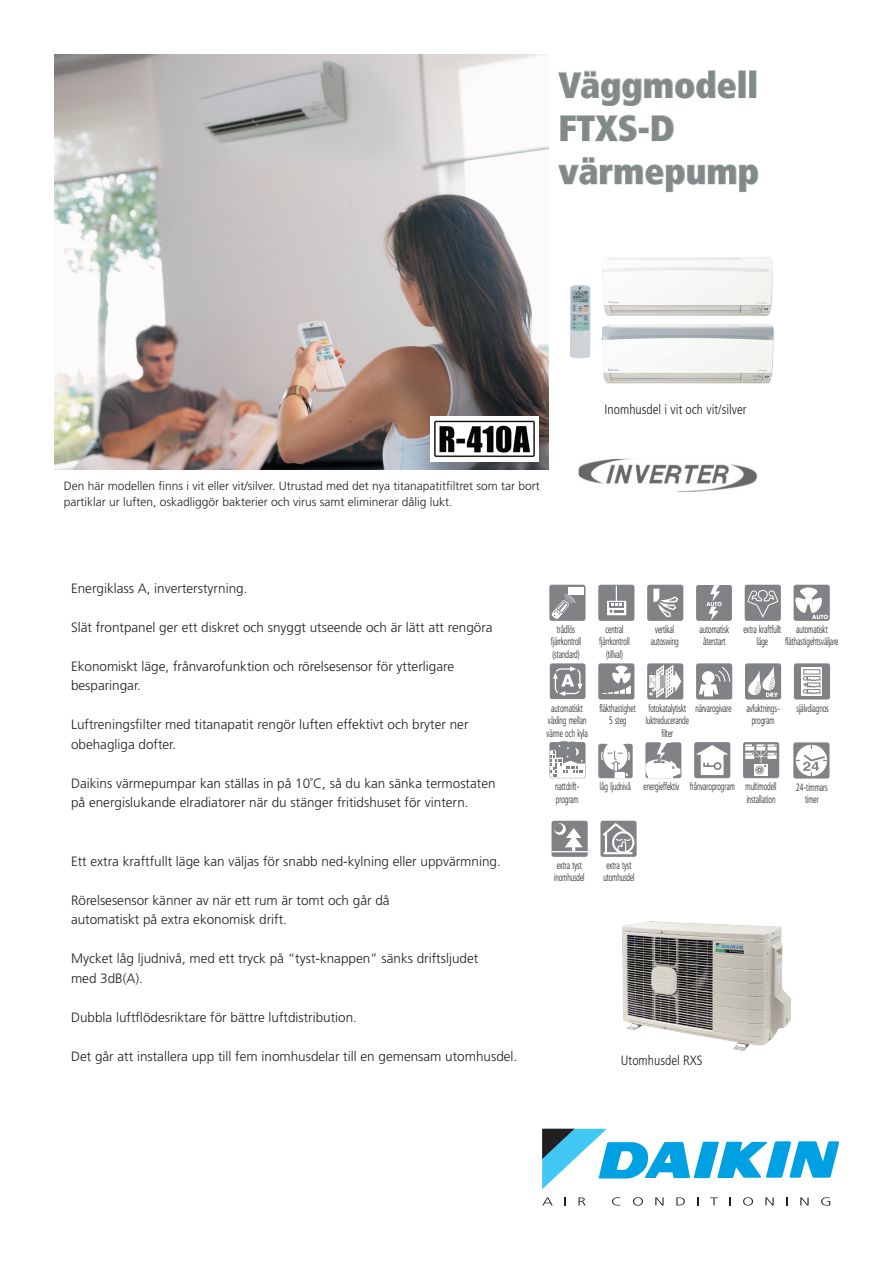
<style>
.page{position:relative;width:893px;height:1263px;background:#fff}
.page>*{position:absolute;margin:0;border:0;box-sizing:border-box;transform-origin:0 0}
.t1{font:900 condensed 36px/43.2px "Frutiger LT Std";color:#818989}
.t2{font:300 13.5px/19.5px "Frutiger LT Std";color:#231f20}
.t3{font:300 condensed 13.5px "Frutiger LT Std";color:#231f20}
.t4{font:300 12px/16.5px "Frutiger LT Std";color:#231f20}
.t5{font:300 10.5px/12.6px "Frutiger Narrow BSK47";color:#231f20;text-align:center}
</style>
<div class="page">
<img style="left:54px;top:54px;width:495px;height:416px">
<img style="left:578px;top:458px;width:179px;height:35px">
<svg style="left:542px;top:1129px;width:297px;height:60px"></svg>
<svg style="left:542px;top:1197px;width:11px;height:8px"></svg>
<svg style="left:564px;top:1197px;width:2px;height:8px"></svg>
<svg style="left:578px;top:1197px;width:8px;height:8px"></svg>
<svg style="left:612px;top:1197px;width:8px;height:8px"></svg>
<svg style="left:633px;top:1197px;width:10px;height:8px"></svg>
<svg style="left:655px;top:1197px;width:9px;height:8px"></svg>
<svg style="left:676px;top:1197px;width:9px;height:8px"></svg>
<svg style="left:710px;top:1197px;width:8px;height:8px"></svg>
<svg style="left:743px;top:1197px;width:10px;height:8px"></svg>
<svg style="left:765px;top:1197px;width:9px;height:8px"></svg>
<svg style="left:800px;top:1197px;width:9px;height:8px"></svg>
<svg style="left:821px;top:1197px;width:9px;height:8px"></svg>
<svg style="left:558px;top:70px;width:178px;height:36px"></svg>
<div style="left:738px;top:70px;width:8px;height:28px;border:1px solid #c7c8ca"></div>
<div style="left:749px;top:70px;width:7px;height:28px;border:1px solid #c7c8ca"></div>
<svg style="left:560px;top:114px;width:77px;height:28px"></svg>
<div style="left:639px;top:127px;width:10px;height:6px;border:1px solid #c7c8ca"></div>
<svg style="left:651px;top:115px;width:23px;height:26px"></svg>
<svg style="left:558px;top:157px;width:201px;height:35px"></svg>
<img style="left:431px;top:417px;width:108px;height:44px">
<img style="left:623px;top:922px;width:167px;height:128px">
<img style="left:602px;top:257px;width:171px;height:59px">
<img style="left:602px;top:324px;width:172px;height:59px">
<img style="left:570px;top:286px;width:20px;height:72px">
<svg style="left:550px;top:663px;width:35px;height:36px"></svg>
<div style="left:549px;top:585px;width:36px;height:36px;background:#808285;border-radius:2px"></div>
<svg style="left:551px;top:594px;width:24px;height:25px"></svg>
<div style="left:568px;top:587px;width:15px;height:7px;background:#fff"></div>
<svg style="left:647px;top:585px;width:36px;height:36px"></svg>
<svg style="left:598px;top:585px;width:36px;height:36px"></svg>
<div style="left:745px;top:585px;width:36px;height:36px;background:#808285;border-radius:2px"></div>
<svg style="left:747px;top:590px;width:32px;height:27px"></svg>
<div style="left:696px;top:585px;width:36px;height:36px;background:#808285;border-radius:2px"></div>
<svg style="left:706px;top:585px;width:16px;height:36px"></svg>
<div style="left:794px;top:585px;width:36px;height:36px;background:#808285;border-radius:2px"></div>
<svg style="left:795px;top:587px;width:33px;height:32px"></svg>
<div style="left:647px;top:663px;width:36px;height:36px;background:#808285;border-radius:2px"></div>
<svg style="left:649px;top:663px;width:32px;height:35px"></svg>
<div style="left:745px;top:663px;width:36px;height:36px;background:#808285;border-radius:2px"></div>
<svg style="left:748px;top:666px;width:30px;height:31px"></svg>
<div style="left:696px;top:663px;width:36px;height:36px;background:#808285;border-radius:2px"></div>
<svg style="left:699px;top:667px;width:32px;height:29px"></svg>
<div style="left:794px;top:663px;width:36px;height:36px;background:#808285;border-radius:2px"></div>
<svg style="left:801px;top:667px;width:21px;height:29px"></svg>
<hr style="left:804px;top:670px;width:16px;height:4px;background:#fff">
<div style="left:803px;top:669px;width:17px;height:5px;border:1px solid #808285"></div>
<svg style="left:802px;top:676px;width:18px;height:18px"></svg>
<svg style="left:598px;top:663px;width:36px;height:36px"></svg>
<div style="left:549px;top:742px;width:36px;height:36px;background:#808285;border-radius:2px"></div>
<svg style="left:550px;top:745px;width:35px;height:33px"></svg>
<div style="left:598px;top:744px;width:35px;height:34px;background:#808285;border-radius:2px"></div>
<div style="left:600px;top:751px;width:6px;height:10px;border:1px solid #808285;border-radius:2px"></div>
<div style="left:625px;top:751px;width:6px;height:10px;border:1px solid #808285;border-radius:2px"></div>
<svg style="left:602px;top:743px;width:27px;height:35px"></svg>
<svg style="left:743px;top:742px;width:36px;height:36px"></svg>
<svg style="left:645px;top:742px;width:36px;height:36px"></svg>
<svg style="left:645px;top:742px;width:35px;height:36px"></svg>
<div style="left:694px;top:742px;width:36px;height:36px;background:#808285;border-radius:2px"></div>
<div style="left:701px;top:754px;width:22px;height:20px;background:#fff"></div>
<svg style="left:697px;top:745px;width:30px;height:10px"></svg>
<svg style="left:703px;top:762px;width:19px;height:8px"></svg>
<div style="left:600px;top:821px;width:37px;height:36px;background:#808285;border-radius:2px"></div>
<svg style="left:600px;top:821px;width:35px;height:34px"></svg>
<div style="left:552px;top:821px;width:36px;height:36px;background:#808285;border-radius:2px"></div>
<hr style="left:552px;top:851px;width:36px;height:1px;background:#fff">
<svg style="left:554px;top:823px;width:12px;height:12px"></svg>
<div style="left:554px;top:823px;width:9px;height:9px;background:#808285;border-radius:50%"></div>
<svg style="left:565px;top:828px;width:18px;height:23px"></svg>
<div style="left:793px;top:742px;width:36px;height:36px;background:#808285;border-radius:2px"></div>
<svg style="left:796px;top:745px;width:31px;height:31px"></svg>
<h1 class="t1" style="left:559px;top:63px;width:202px">Väggmodell<br>FTXS-D värmepump</h1>
<p class="t4" style="left:64px;top:477px;width:478px">Den här modellen finns i vit eller vit/silver. Utrustad med det nya titanapatitfiltret som tar bort partiklar ur luften, oskadliggör bakterier och virus samt eliminerar dålig lukt.</p>
<p class="t3" style="left:605px;top:401px;width:144px">Inomhusdel i vit och vit/silver</p>
<p class="t2" style="left:71px;top:578px;width:178px">Energiklass A, inverterstyrning.</p>
<p class="t2" style="left:71px;top:617px;width:423px">Slät frontpanel ger ett diskret och snyggt utseende och är lätt att rengöra</p>
<p class="t2" style="left:71px;top:656px;width:385px">Ekonomiskt läge, frånvarofunktion och rörelsesensor för ytterligare besparingar.</p>
<p class="t2" style="left:71px;top:715px;width:399px">Luftreningsfilter med titanapatit rengör luften effektivt och bryter ner obehagliga dofter.</p>
<p class="t2" style="left:71px;top:773px;width:426px">Daikins värmepumpar kan ställas in på 10˚C, så du kan sänka termostaten på energislukande elradiatorer när du stänger fritidshuset för vintern.</p>
<p class="t2" style="left:71px;top:851px;width:431px">Ett extra kraftfullt läge kan väljas för snabb ned-kylning eller uppvärmning.</p>
<p class="t2" style="left:71px;top:890px;width:320px">Rörelsesensor känner av när ett rum är tomt och går då automatiskt på extra ekonomisk drift.</p>
<p class="t2" style="left:71px;top:949px;width:409px">Mycket låg ljudnivå, med ett tryck på “tyst-knappen” sänks driftsljudet med 3dB(A).</p>
<p class="t2" style="left:71px;top:1007px;width:288px">Dubbla luftflödesriktare för bättre luftdistribution.</p>
<p class="t2" style="left:71px;top:1046px;width:448px">Det går att installera upp till fem inomhusdelar till en gemensam utomhusdel.</p>
<p class="t5" style="left:551px;top:623px;width:32px">trådlös fjärrkontroll (standard)</p>
<p class="t5" style="left:599px;top:623px;width:32px">central fjärrkontroll (tillval)</p>
<p class="t5" style="left:651px;top:623px;width:29px">vertikal autoswing</p>
<p class="t5" style="left:699px;top:623px;width:31px">automatisk återstart</p>
<p class="t5" style="left:743px;top:623px;width:39px">extra kraftfullt läge</p>
<p class="t5" style="left:785px;top:623px;width:55px">automatiskt fläthastigehtsväljare</p>
<p class="t5" style="left:546px;top:702px;width:43px">automatiskt växling mellan värme och kyla (FTXS)</p>
<p class="t5" style="left:599px;top:702px;width:38px">fläkthastighet</p>
<p class="t5" style="left:796px;top:702px;width:34px">självdiagnos</p>
<p class="t5" style="left:609px;top:714px;width:19px">5 steg</p>
<p class="t5" style="left:646px;top:702px;width:45px">fotokatalytiskt luktreducerande filter</p>
<p class="t5" style="left:695px;top:702px;width:38px">närvarogivare</p>
<p class="t5" style="left:746px;top:702px;width:35px">avfuktnings&shy;program</p>
<p class="t5" style="left:555px;top:780px;width:26px">nattdrift-</p>
<p class="t5" style="left:600px;top:780px;width:32px">låg ljudnivå</p>
<p class="t5" style="left:556px;top:793px;width:24px">program</p>
<p class="t5" style="left:644px;top:780px;width:93px">energieffektiv frånvaroprogram</p>
<p class="t5" style="left:746px;top:780px;width:32px;text-align:left">multimodell installation</p>
<p class="t5" style="left:796px;top:781px;width:33px">24-timmars timer</p>
<p class="t5" style="left:554px;top:859px;width:32px;text-align:left">extra tyst inomhusdel</p>
<p class="t5" style="left:603px;top:859px;width:33px;text-align:left">extra tyst utomhusdel</p>
<p class="t3" style="left:621px;top:1053px;width:83px">Utomhusdel RXS</p>
</div>
